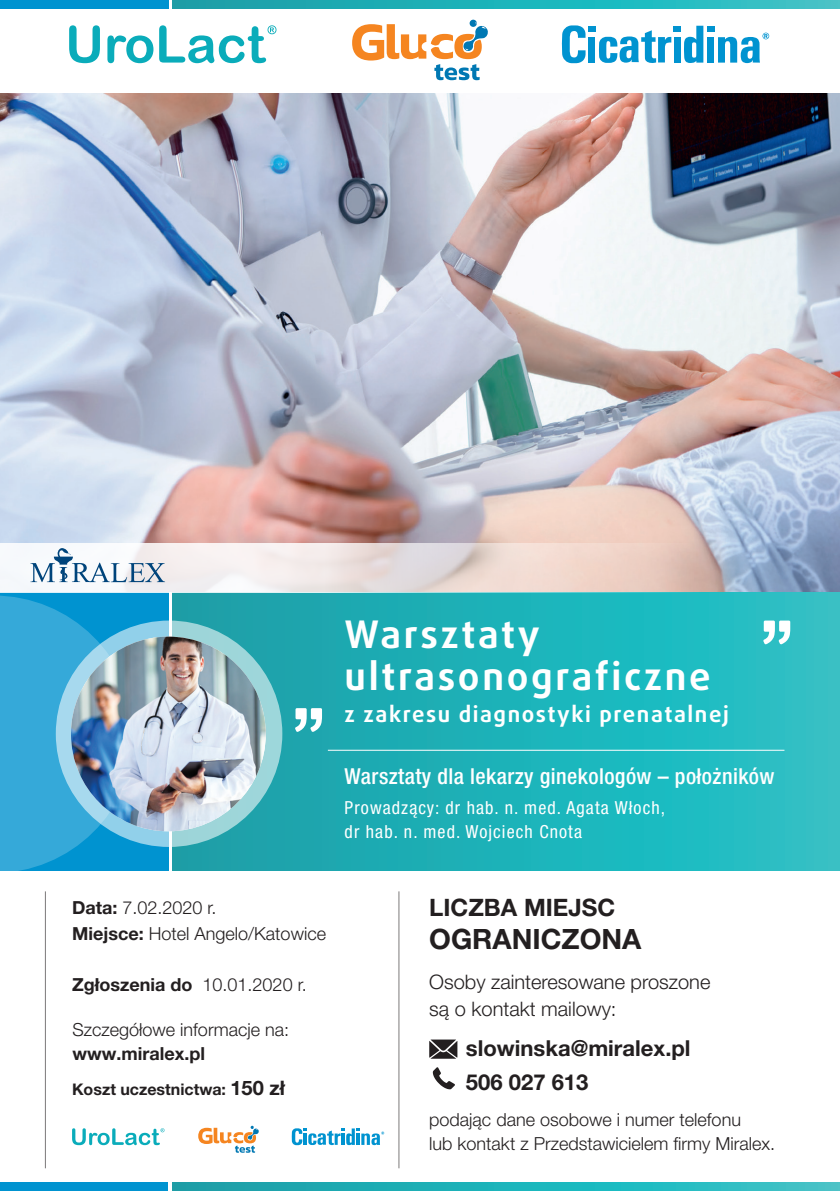
<style>
.page{position:relative;width:840px;height:1191px;background:#fff}
.page>*{position:absolute;margin:0;border:0;box-sizing:border-box;transform-origin:0 0}
.t1{font:700 38px/42px "Daxline Pro";letter-spacing:.07em;color:#fff}
.t2{font:700 28px "Helvetica Neue LT Pro";color:#231f20}
.t3{font:700 24px "Helvetica Neue LT Pro";color:#231f20}
.t4{font:500 condensed 22px "Helvetica Neue LT Pro";letter-spacing:.02em;color:#fff}
.t5{font:700 22px "Daxline Pro";letter-spacing:.07em;color:#fff}
.t6{font:700 22px/34px "Helvetica Neue LT Pro";color:#231f20}
.t7{font:300 20px/26.4px "Helvetica Neue LT Pro";color:#231f20}
.t8{font:300 18px/26px "Helvetica Neue LT Pro";color:#231f20}
.t9{font:condensed 18px/24px "Helvetica Neue LT Pro";letter-spacing:.06em;color:#fff}
.t10{font:700 18px "Helvetica Neue LT Pro";color:#231f20}
.t11{font:700 16px "Helvetica Neue LT Pro";color:#231f20}
.s1{font-weight:700}
.s2{font-weight:300}
.s3{font-size:20px}
</style>
<div class="page">
<img style="left:0;top:94px;width:839px;height:449px">
<svg style="left:173px;top:593px;width:666px;height:277px;background:#20b3b9"></svg>
<div style="left:0;top:591px;width:168px;height:279px;background:#0093d0"></div>
<svg style="left:0;top:543px;width:839px;height:50px"></svg>
<svg style="left:0;top:595px;width:134px;height:276px"></svg>
<svg style="left:56px;top:620px;width:226px;height:227px;background:#9dd4e2"></svg>
<img style="left:71px;top:636px;width:194px;height:195px;border-radius:97px">
<hr style="left:45px;top:891px;width:1px;height:277px;background:#231f20">
<hr style="left:398px;top:891px;width:1px;height:277px;background:#231f20">
<svg style="left:173px;top:0;width:666px;height:8px;background:#23b2b9"></svg>
<svg style="left:173px;top:1182px;width:666px;height:9px;background:#23b2b9"></svg>
<svg style="left:30px;top:546px;width:135px;height:36px"></svg>
<svg style="left:429px;top:1039px;width:28px;height:19px"></svg>
<svg style="left:295px;top:708px;width:27px;height:24px"></svg>
<hr style="left:328px;top:749px;width:456px;height:1px;background:#fff">
<svg style="left:432px;top:1067px;width:22px;height:22px"></svg>
<svg style="left:763px;top:620px;width:26px;height:24px"></svg>
<div style="left:0;top:1182px;width:168px;height:9px;background:#0093d0"></div>
<div style="left:0;top:0;width:168px;height:8px;background:#0093d0"></div>
<div style="left:588px;top:26px;width:7px;height:6px;background:#0093d0"></div>
<div style="left:588px;top:37px;width:7px;height:26px;background:#0093d0"></div>
<svg style="left:561px;top:25px;width:24px;height:38px"></svg>
<svg style="left:599px;top:30px;width:72px;height:33px"></svg>
<div style="left:706px;top:26px;width:7px;height:6px;background:#0093d0"></div>
<div style="left:673px;top:26px;width:7px;height:6px;background:#0093d0"></div>
<div style="left:673px;top:37px;width:7px;height:26px;background:#0093d0"></div>
<div style="left:706px;top:37px;width:7px;height:26px;background:#0093d0"></div>
<svg style="left:684px;top:26px;width:19px;height:37px"></svg>
<svg style="left:718px;top:33px;width:50px;height:30px"></svg>
<svg style="left:69px;top:25px;width:207px;height:38px"></svg>
<svg style="left:352px;top:22px;width:136px;height:58px"></svg>
<svg style="left:291px;top:1128px;width:93px;height:17px"></svg>
<svg style="left:72px;top:1128px;width:92px;height:17px"></svg>
<svg style="left:198px;top:1125px;width:61px;height:27px"></svg>
<h1 class="t1" style="left:344px;top:613px;width:367px">Warsztaty ultrasonograficzne</h1>
<p class="t5" style="left:344px;top:699px;width:385px">z zakresu diagnostyki prenatalnej</p>
<p class="t4" style="left:344px;top:762px;width:431px">Warsztaty dla lekarzy ginekologów – położników</p>
<p class="t9" style="left:344px;top:795px;width:322px">Prowadzący: dr hab. n. med. Agata Włoch, dr hab. n. med. Wojciech Cnota</p>
<p class="t8" style="left:72px;top:894px;width:255px"><span class="s1">Data:</span> 7.02.2020 r.<br><span class="s1">Miejsce:</span> Hotel Angelo/Katowice</p>
<p class="t10" style="left:72px;top:972px;width:236px">Zgłoszenia do <span class="s2">10.01.2020 r.</span></p>
<p class="t8" style="left:72px;top:1015px;width:218px">Szczegółowe informacje na:</p>
<p class="t10" style="left:72px;top:1041px;width:134px">www.miralex.pl</p>
<p class="t11" style="left:72px;top:1079px;width:214px">Koszt uczestnictwa: <span class="s3">150 zł</span></p>
<h3 class="t3" style="left:429px;top:892px;width:187px">LICZBA MIEJSC</h3>
<h2 class="t2" style="left:429px;top:921px;width:214px">OGRANICZONA</h2>
<p class="t7" style="left:429px;top:968px;width:282px">Osoby zainteresowane proszone są o kontakt mailowy:</p>
<p class="t6" style="left:465px;top:1030px;width:226px">slowinska@miralex.pl<br>506 027 613</p>
<p class="t8" style="left:429px;top:1107px;width:347px;line-height:24px">podając dane osobowe i numer telefonu<br>lub kontakt z Przedstawicielem firmy Miralex.</p>
</div>
